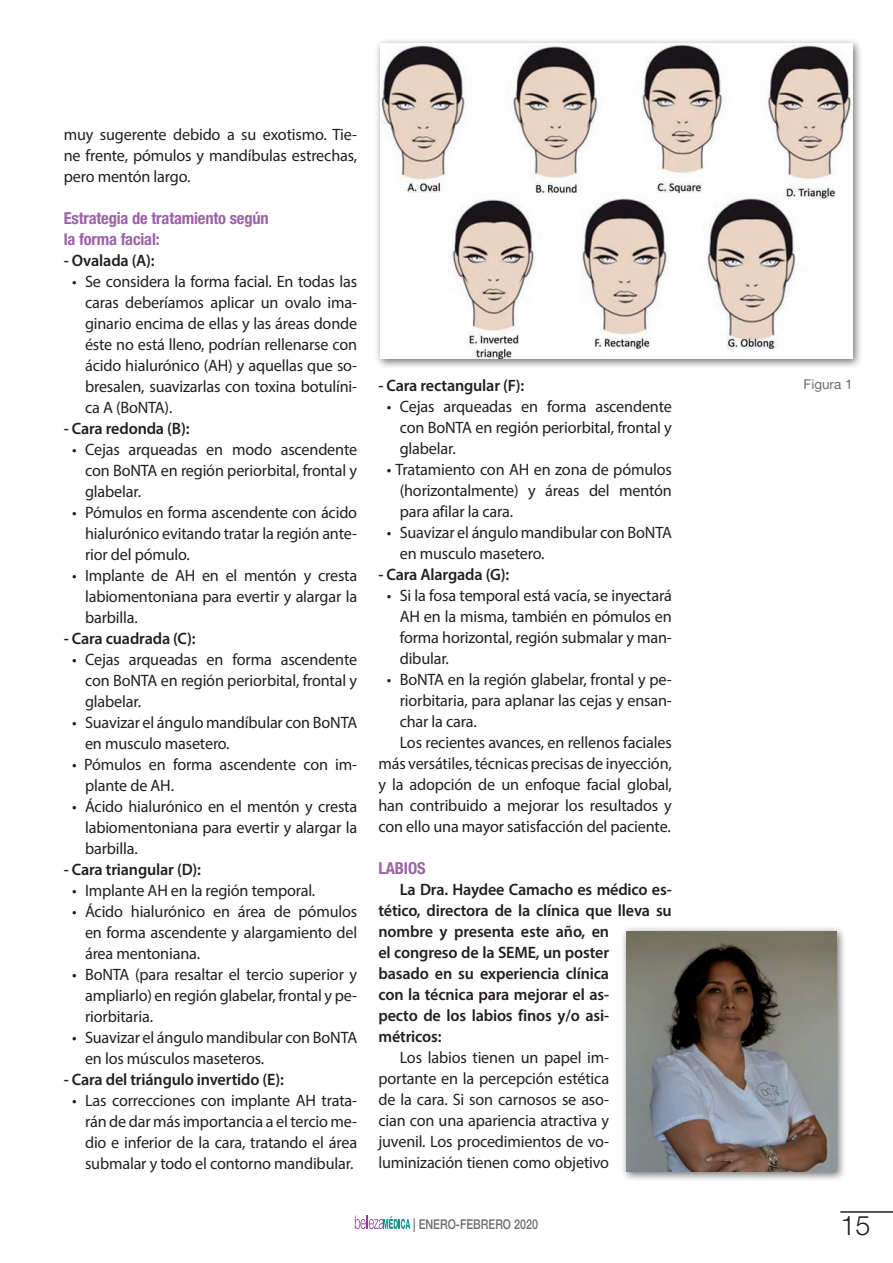
<style>
.page{position:relative;width:893px;height:1263px;background:#fff}
.page>*{position:absolute;margin:0;border:0;box-sizing:border-box;transform-origin:0 0}
.t1{font:300 27px "Helvetica Neue LT Std";color:#231f20}
.t2{font:16.5px/21px "Myriad Pro";letter-spacing:-.01em;color:#231f20;text-align:justify}
.t3{font:600 16.5px/21px "Myriad Pro";letter-spacing:-.01em;color:#231f20}
.t4{font:700 condensed 16.5px/21px "Helvetica Neue LT Std";letter-spacing:-.01em;color:#9d62a8}
.t5{font:500 13.5px "Helvetica Neue LT Std";color:#6c6d70;scale:.8 1}
.t6{font:13.5px "Helvetica Neue LT Std";color:#6c6d70}
</style>
<div class="page">
<svg style="left:355px;top:1215px;width:55px;height:14px"></svg>
<hr style="left:840px;top:1211px;width:53px;height:2px;background:#231f20">
<div style="left:374px;top:38px;width:489px;height:331px;background:#231f20;opacity:.65"></div>
<img style="left:381px;top:44px;width:472px;height:315px">
<div style="left:620px;top:925px;width:227px;height:257px;background:#231f20;opacity:.65"></div>
<img style="left:626px;top:931px;width:210px;height:240px">
<p class="t2" style="left:64px;top:124px;width:295px">muy sugerente debido a su exotismo. Tie&shy;ne frente, pómulos y mandíbulas estrechas, pero mentón largo.</p>
<p class="t4" style="left:64px;top:207px;width:207px">Estrategia de tratamiento según la forma facial:</p>
<p class="t3" style="left:64px;top:249px;width:92px">- Ovalada (A):</p>
<p class="t2" style="left:85px;top:271px;width:274px;text-indent:-13px">• Se considera la forma facial. En todas las caras deberíamos aplicar un ovalo ima&shy;ginario encima de ellas y las áreas donde éste no está lleno, podrían rellenarse con ácido hialurónico (AH) y aquellas que so&shy;bresalen, suavizarlas con toxina botulíni&shy;ca A (BoNTA).</p>
<p class="t3" style="left:64px;top:417px;width:127px">- Cara redonda (B):</p>
<p class="t2" style="left:85px;top:439px;width:274px;text-indent:-13px">• Cejas arqueadas en modo ascendente con BoNTA en región periorbital, frontal y glabelar.</p>
<p class="t2" style="left:85px;top:502px;width:274px;text-indent:-13px">• Pómulos en forma ascendente con ácido hialurónico evitando tratar la región ante&shy;rior del pómulo.</p>
<p class="t2" style="left:85px;top:565px;width:274px;text-indent:-13px">• Implante de AH en el mentón y cresta labiomentoniana para evertir y alargar la barbilla.</p>
<p class="t3" style="left:64px;top:627px;width:133px">- Cara cuadrada (C):</p>
<p class="t2" style="left:85px;top:649px;width:274px;text-indent:-13px">• Cejas arqueadas en forma ascendente con BoNTA en región periorbital, frontal y glabelar.</p>
<p class="t2" style="left:85px;top:712px;width:274px;text-indent:-13px">• Suavizar el ángulo mandíbular con BoNTA en musculo masetero.</p>
<p class="t2" style="left:85px;top:754px;width:274px;text-indent:-13px">• Pómulos en forma ascendente con im&shy;plante de AH.</p>
<p class="t2" style="left:85px;top:796px;width:274px;text-indent:-13px">• Ácido hialurónico en el mentón y cresta labiomentoniana para evertir y alargar la barbilla.</p>
<p class="t3" style="left:64px;top:858px;width:139px">- Cara triangular (D):</p>
<p class="t2" style="left:72px;top:880px;width:245px">• Implante AH en la región temporal.</p>
<p class="t2" style="left:85px;top:901px;width:274px;text-indent:-13px">• Ácido hialurónico en área de pómulos en forma ascendente y alargamiento del área mentoniana.</p>
<p class="t2" style="left:85px;top:964px;width:274px;text-indent:-13px">• BoNTA (para resaltar el tercio superior y ampliarlo) en región glabelar, frontal y pe&shy;riorbitaria.</p>
<p class="t2" style="left:85px;top:1027px;width:274px;text-indent:-13px">• Suavizar el ángulo mandibular con BoNTA en los músculos maseteros.</p>
<p class="t3" style="left:64px;top:1068px;width:222px">- Cara del triángulo invertido (E):</p>
<p class="t2" style="left:85px;top:1090px;width:274px;text-indent:-13px">• Las correcciones con implante AH trata&shy;rán de dar más importancia a el tercio me&shy;dio e inferior de la cara, tratando el área submalar y todo el contorno mandibular.</p>
<p class="t3" style="left:378px;top:375px;width:147px">- Cara rectangular (F):</p>
<p class="t2" style="left:400px;top:396px;width:274px;text-indent:-13px">• Cejas arqueadas en forma ascendente con BoNTA en región periorbital, frontal y glabelar.</p>
<p class="t2" style="left:400px;top:459px;width:274px;text-indent:-13px">• Tratamiento con AH en zona de pómulos (horizontalmente) y áreas del mentón para afilar la cara.</p>
<p class="t2" style="left:400px;top:522px;width:274px;text-indent:-13px">• Suavizar el ángulo mandibular con BoNTA en musculo masetero.</p>
<p class="t3" style="left:378px;top:564px;width:132px">- Cara Alargada (G):</p>
<p class="t2" style="left:400px;top:585px;width:274px;text-indent:-13px">• Si la fosa temporal está vacía, se inyectará AH en la misma, también en pómulos en forma horizontal, región submalar y man&shy;dibular.</p>
<p class="t2" style="left:387px;top:669px;width:286px">• BoNTA en la región glabelar, frontal y pe-</p>
<p class="t2" style="left:400px;top:690px;width:274px">riorbitaria, para aplanar las cejas y ensan-</p>
<p class="t2" style="left:400px;top:711px;width:79px">char la cara.</p>
<p class="t2" style="left:400px;top:732px;width:274px">Los recientes avances, en rellenos faciales</p>
<p class="t2" style="left:378px;top:753px;width:295px">más versátiles, técnicas precisas de inyección,</p>
<p class="t2" style="left:378px;top:774px;width:295px">y la adopción de un enfoque facial global,</p>
<p class="t2" style="left:378px;top:795px;width:295px">han contribuido a mejorar los resultados y</p>
<p class="t2" style="left:378px;top:816px;width:294px">con ello una mayor satisfacción del paciente.</p>
<p class="t4" style="left:378px;top:858px;width:49px">LABIOS</p>
<p class="t3" style="left:378px;top:879px;width:295px;text-indent:21px">La Dra. Haydee Camacho es médico es&shy;tético, directora de la clínica que lleva su nombre y presenta este año, en<br>el congreso de la SEME, un poster<br>basado en su experiencia clínica<br>con la técnica para mejorar el as-<br>pecto de los labios finos y/o asi&shy;métricos:</p>
<p class="t2" style="left:378px;top:1047px;width:232px;text-indent:21px">Los labios tienen un papel im&shy;portante en la percepción estética de la cara. Si son carnosos se aso&shy;cian con una apariencia atractiva y juvenil. Los procedimientos de vo&shy;luminización tienen como objetivo</p>
<p class="t6" style="left:804px;top:376px;width:51px">Figura 1</p>
<p class="t5" style="left:413px;top:1216px;width:158px">| ENERO-FEBRERO 2020</p>
<h1 class="t1" style="left:840px;top:1209px;width:32px">15</h1>
</div>
